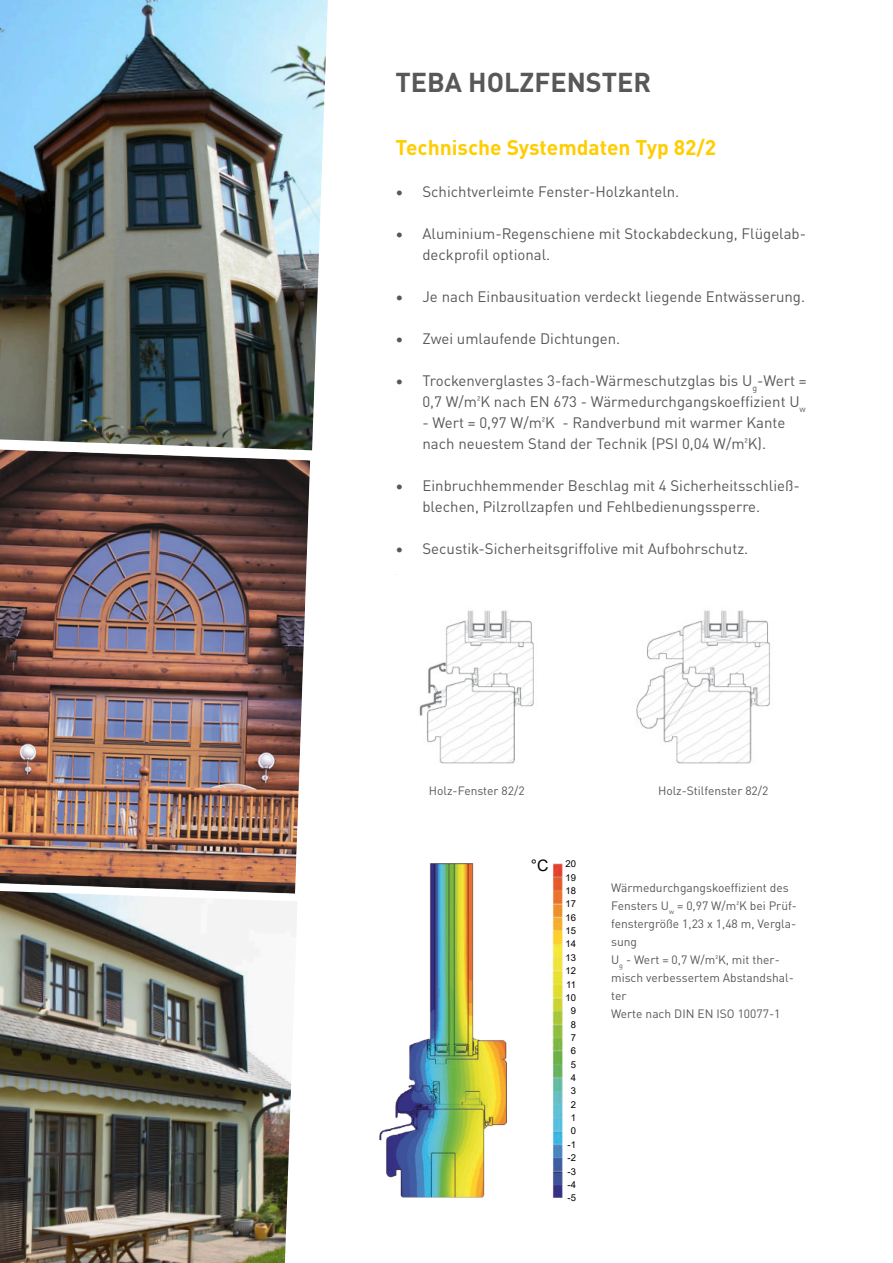
<style>
.page{position:relative;width:893px;height:1263px;background:#fff}
.page>*{position:absolute;margin:0;border:0;box-sizing:border-box;transform-origin:0 0}
.t1{font:700 27px "DINOT";color:#58585a}
.t2{font:700 21px "DINOT";color:#ffcd00}
.t3{font:15.75px "Arial";color:#010000}
.t4{font:15px/21px "DINOT";color:#58585a}
.t5{font:12px/18px "DINOT";color:#58585a}
.t6{font:9.45px/13.4px "Arial";color:#010000;text-align:center}
.t7{font:1.5px "Arial";color:#020101}
</style>
<div class="page">
<img style="left:0;top:0;width:328px;height:450px">
<img style="left:0;top:449px;width:310px;height:441px">
<img style="left:0;top:890px;width:297px;height:373px">
<img style="left:553px;top:863px;width:9px;height:335px">
<img style="left:379px;top:864px;width:127px;height:334px">
<img style="left:636px;top:610px;width:134px;height:154px">
<img style="left:419px;top:610px;width:115px;height:154px">
<h1 class="t1" style="left:395px;top:67px;width:257px">TEBA HOLZFENSTER</h1>
<h2 class="t2" style="left:395px;top:135px;width:322px">Technische Systemdaten Typ 82/2</h2>
<p class="t4" style="left:395px;top:181px;width:285px">• Schichtverleimte Fenster-Holzkanteln.</p>
<p class="t4" style="left:422px;top:223px;width:385px;text-indent:-27px">• Aluminium-Regenschiene mit Stockabdeckung, Flügelab&shy;deckprofil optional.</p>
<p class="t4" style="left:395px;top:286px;width:411px">• Je nach Einbausituation verdeckt liegende Entwässerung.</p>
<p class="t4" style="left:395px;top:328px;width:226px">• Zwei umlaufende Dichtungen.</p>
<p class="t4" style="left:395px;top:370px;width:413px;text-align:right">• Trockenverglastes 3-fach-Wärmeschutzglas bis U<sub>g</sub>-Wert =<br>0,7 W/m²K nach EN 673 - Wärmedurchgangskoeffizient U<sub>w</sub></p>
<p class="t4" style="left:422px;top:412px;width:364px">- Wert = 0,97 W/m²K - Randverbund mit warmer Kante nach neuestem Stand der Technik (PSI 0,04 W/m²K).</p>
<p class="t4" style="left:422px;top:475px;width:379px;text-indent:-27px">• Einbruchhemmender Beschlag mit 4 Sicherheitsschließ&shy;blechen, Pilzrollzapfen und Fehlbedienungssperre.</p>
<p class="t4" style="left:395px;top:538px;width:354px">• Secustik-Sicherheitsgriffolive mit Aufbohrschutz.</p>
<p class="t7" style="left:395px;top:573px;width:2px">•</p>
<p class="t5" style="left:429px;top:782px;width:97px">Holz-Fenster 82/2</p>
<p class="t5" style="left:658px;top:782px;width:112px">Holz-Stilfenster 82/2</p>
<p class="t3" style="left:531px;top:855px;width:19px">°C</p>
<p class="t6" style="left:565px;top:857px;width:12px">20<br>19<br>18<br>17<br>16<br>15<br>14<br>13<br>12<br>11<br>10<br>9<br>8<br>7<br>6<br>5<br>4<br>3<br>2<br>1<br>0 -1 -2 -3 -4 -5</p>
<p class="t5" style="left:611px;top:879px;width:187px">Wärmedurchgangskoeffizient des<br>Fensters U<sub>w</sub> = 0,97 W/m²K bei Prüf&shy;fenstergröße 1,23 x 1,48 m, Vergla&shy;sung<br>U<sub>g</sub> - Wert = 0,7 W/m²K, mit ther&shy;misch verbessertem Abstandshal&shy;ter<br>Werte nach DIN EN ISO 10077-1</p>
</div>
